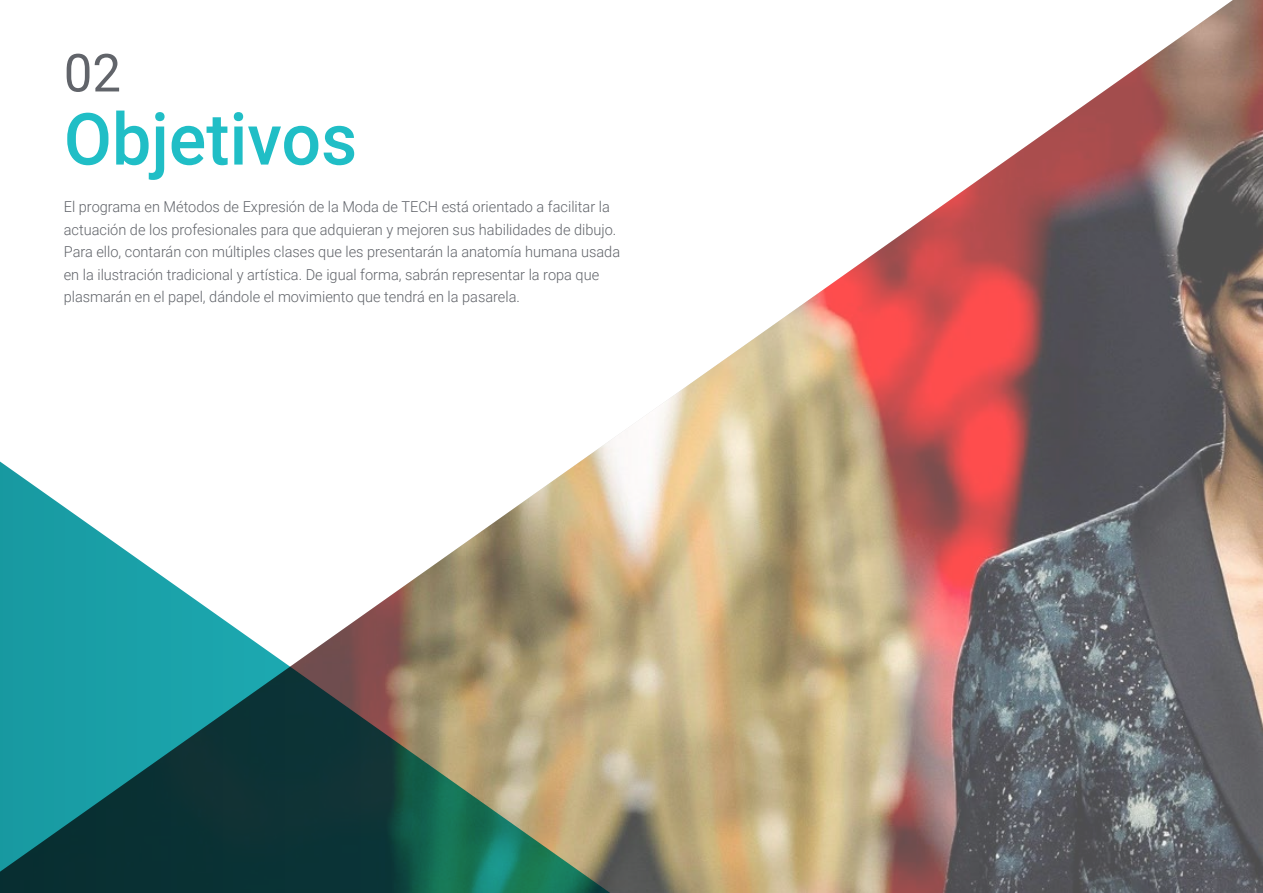
<style>
.page{position:relative;width:1263px;height:893px;background:#fff}
.page>*{position:absolute;margin:0;border:0;box-sizing:border-box;transform-origin:0 0}
.t1{font:500 72px "Roboto";color:#20bec6}
.t2{font:52.5px "Roboto";color:#61646a}
.t3{font:300 15px/22.5px "Roboto";color:#61646a}
</style>
<div class="page">
<img style="left:602px;top:0;width:661px;height:893px">
<svg style="left:0;top:446px;width:640px;height:447px"></svg>
<h2 class="t2" style="left:64px;top:36px;width:59px">02</h2>
<h1 class="t1" style="left:64px;top:89px;width:295px">Objetivos</h1>
<p class="t3" style="left:64px;top:195px;width:558px">El programa en Métodos de Expresión de la Moda de TECH está orientado a facilitar la actuación de los profesionales para que adquieran y mejoren sus habilidades de dibujo.<br>Para ello, contarán con múltiples clases que les presentarán la anatomía humana usada en la ilustración tradicional y artística. De igual forma, sabrán representar la ropa que plasmarán en el papel, dándole el movimiento que tendrá en la pasarela.</p>
</div>
